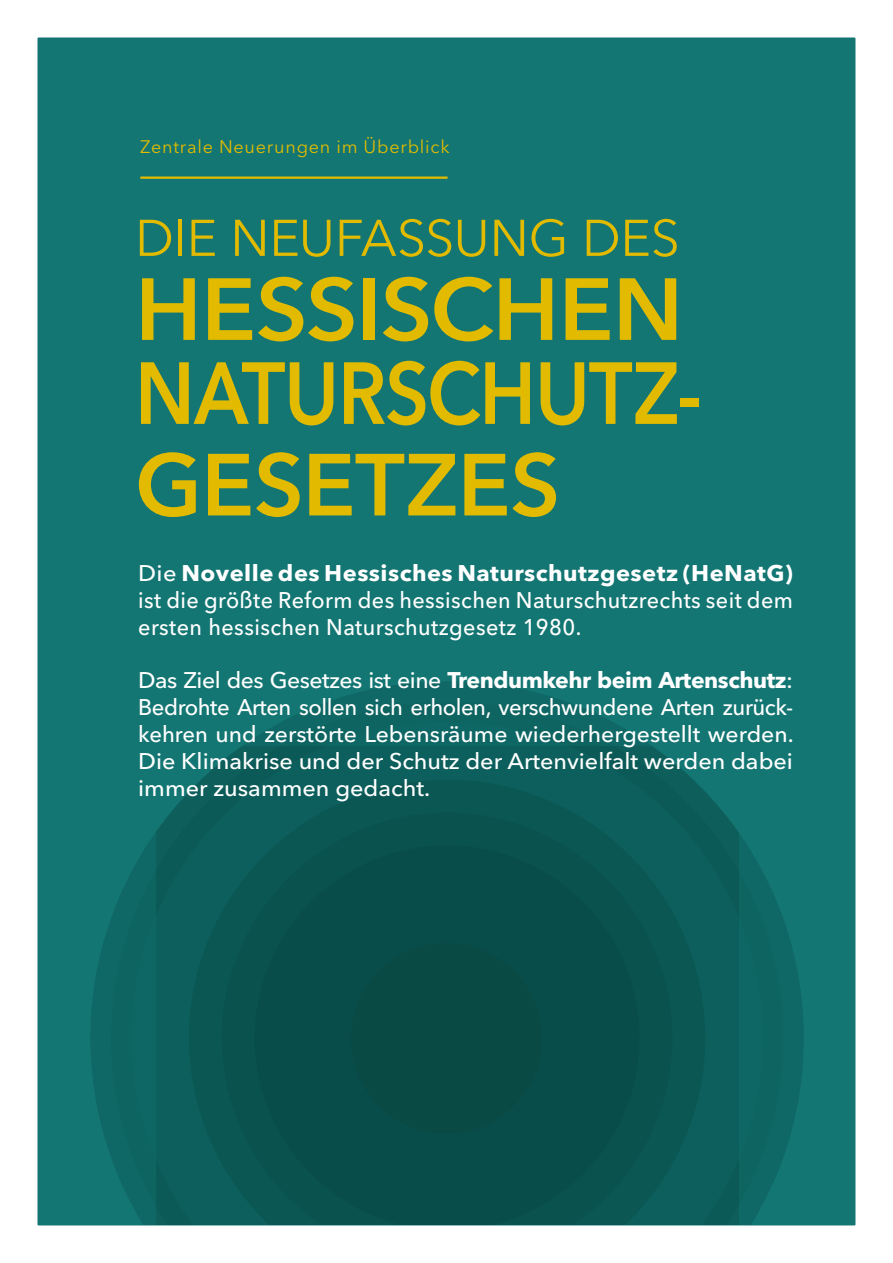
<style>
.page{position:relative;width:893px;height:1263px;background:#fff}
.page>*{position:absolute;margin:0;border:0;box-sizing:border-box;transform-origin:0 0}
.t1{font:600 87px/84px "Avenir Next LT Pro";letter-spacing:-.01em;color:#e2bb00;scale:1.04 1}
.t2{font:600 87px "Avenir Next LT Pro";letter-spacing:-.01em;color:#e2bb00}
.t3{font:51px "Avenir Next LT Pro";letter-spacing:-.005em;color:#e2bb00}
.t4{font:500 22.5px/27px "Avenir Next LT Pro";letter-spacing:.005em;color:#fff;text-align:justify}
.t5{font:500 22.5px/27px "Avenir Next LT Pro";letter-spacing:.005em;color:#fff;text-align:justify;scale:1.05 1}
.t6{font:18px "Avenir Next LT Pro";letter-spacing:.045em;color:#e2bb00}
.s1{font-weight:700}
</style>
<div class="page">
<div style="left:19px;top:19px;width:855px;height:1225px;background:#137673"></div>
<div style="left:0;top:0;width:893px;height:1263px;border:38px solid #fff"></div>
<svg style="left:90px;top:681px;width:714px;height:544px"></svg>
<svg style="left:189px;top:780px;width:516px;height:445px;background:#09534f"></svg>
<div style="left:351px;top:943px;width:191px;height:191px;background:#09483e;border-radius:50%"></div>
<hr style="left:140px;top:176px;width:308px;height:3px;background:#e2bb00">
<p class="t6" style="left:140px;top:136px;width:311px">Zentrale Neuerungen im Überblick</p>
<h2 class="t3" style="left:135px;top:208px;width:546px">DIE NEUFASSUNG DES</h2>
<h1 class="t1" style="left:135px;top:267px;width:547px">HESSISCHEN<br>NATURSCHUTZ-</h1>
<h1 class="t2" style="left:135px;top:432px;width:427px">GESETZES</h1>
<p class="t5" style="left:138px;top:560px;width:625px">Die <span class="s1">Novelle des Hessisches Naturschutzgesetz (HeNatG) </span>ist die größte Reform des hessischen Naturschutzrechts seit dem ersten hessischen Naturschutzgesetz 1980.</p>
<p class="t4" style="left:138px;top:666px;width:657px">Das Ziel des Gesetzes ist eine <span class="s1">Trendumkehr beim Artenschutz</span>:<br>Bedrohte Arten sollen sich erholen, verschwundene Arten zurück&shy;kehren und zerstörte Lebensräume wiederhergestellt werden.<br>Die Klimakrise und der Schutz der Artenvielfalt werden dabei immer zusammen gedacht.</p>
</div>
